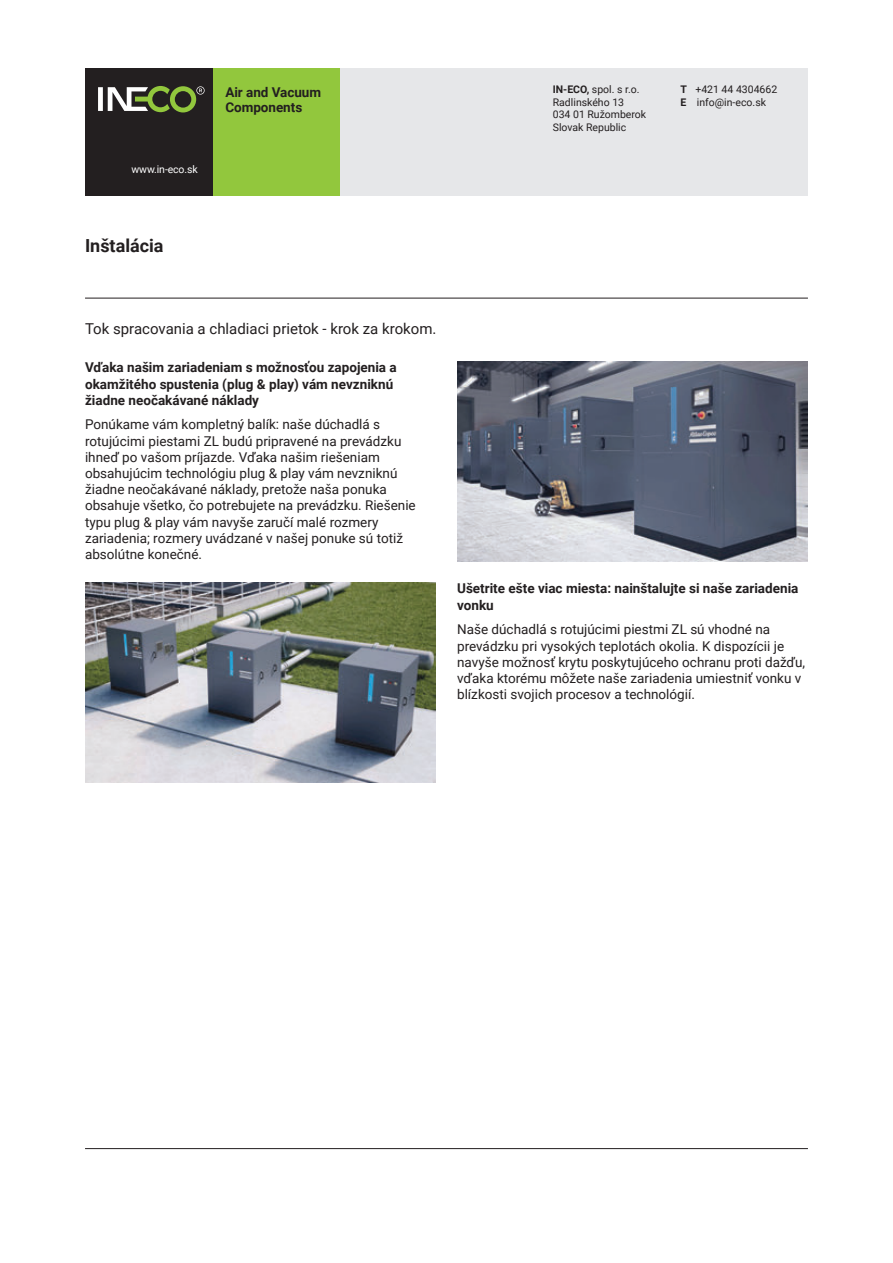
<style>
.page{position:relative;width:893px;height:1263px;background:#fff}
.page>*{position:absolute;margin:0;border:0;box-sizing:border-box;transform-origin:0 0}
.t1{font:700 18px "Roboto";color:#231f20}
.t2{font:15px "Roboto";color:#231f20}
.t3{font:13.5px/16.2px "Roboto";color:#231f20}
.t4{font:700 13.5px/16.2px "Roboto";color:#231f20}
.t5{font:10.5px/12.6px "Roboto";color:#231f20}
.t6{font:10.5px "Roboto";letter-spacing:-.01em;color:#fff}
.s1{font-weight:700}
</style>
<div class="page">
<hr style="left:85px;top:1148px;width:723px;height:1px;background:#231f20">
<div style="left:340px;top:68px;width:468px;height:128px;background:#e6e7e9"></div>
<div style="left:213px;top:68px;width:127px;height:128px;background:#92c73d"></div>
<div style="left:85px;top:68px;width:128px;height:128px;background:#231f20"></div>
<svg style="left:98px;top:86px;width:107px;height:26px"></svg>
<hr style="left:85px;top:298px;width:723px;height:1px;background:#231f20">
<img style="left:457px;top:361px;width:351px;height:200px">
<img style="left:85px;top:583px;width:351px;height:199px">
<p class="t6" style="left:132px;top:162px;width:68px">www.in-eco.sk</p>
<h1 class="t1" style="left:85px;top:233px;width:80px">Inštalácia</h1>
<p class="t4" style="left:225px;top:84px;width:97px;line-height:15px">Air and Vacuum<br>Components</p>
<p class="t5" style="left:553px;top:82px;width:95px"><span class="s1">IN-ECO,</span> spol. s r.o.<br>Radlinského 13<br>034 01 Ružomberok<br>Slovak Republic</p>
<p class="t5" style="left:680px;top:82px;width:98px"><span class="s1">T</span> +421 44 4304662<br><span class="s1">E</span> info@in-eco.sk</p>
<p class="t2" style="left:85px;top:319px;width:353px">Tok spracovania a chladiaci prietok - krok za krokom.</p>
<p class="t4" style="left:85px;top:359px;width:313px">Vďaka našim zariadeniam s možnosťou zapojenia a okamžitého spustenia (plug &amp; play) vám nevzniknú žiadne neočakávané náklady</p>
<p class="t3" style="left:85px;top:416px;width:332px">Ponúkame vám kompletný balík: naše dúchadlá s rotujúcimi piestami ZL budú pripravené na prevádzku ihneď po vašom príjazde. Vďaka našim riešeniam obsahujúcim technológiu plug &amp; play vám nevzniknú žiadne neočakávané náklady, pretože naša ponuka obsahuje všetko, čo potrebujete na prevádzku. Riešenie typu plug &amp; play vám navyše zaručí malé rozmery zariadenia; rozmery uvádzané v našej ponuke sú totiž absolútne konečné.</p>
<p class="t4" style="left:457px;top:580px;width:343px">Ušetrite ešte viac miesta: nainštalujte si naše zariadenia vonku</p>
<p class="t3" style="left:457px;top:621px;width:350px">Naše dúchadlá s rotujúcimi piestmi ZL sú vhodné na prevádzku pri vysokých teplotách okolia. K dispozícii je navyše možnosť krytu poskytujúceho ochranu proti dažďu, vďaka ktorému môžete naše zariadenia umiestniť vonku v blízkosti svojich procesov a technológií.</p>
</div>
